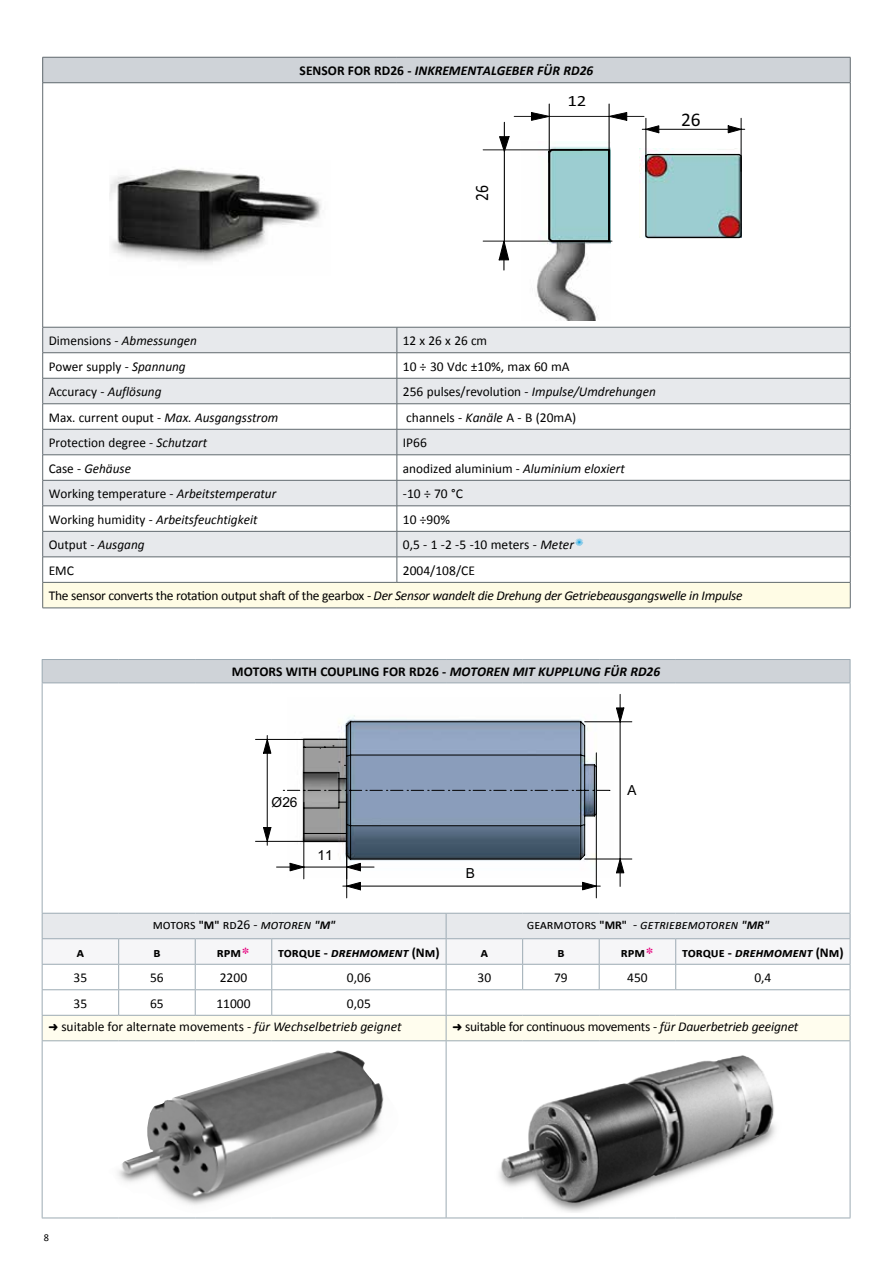
<style>
.page{position:relative;width:893px;height:1263px;background:#fff}
.page>*{position:absolute;margin:0;border:0;box-sizing:border-box;transform-origin:0 0}
.t1{font:19.35px "Calibri";color:#000}
.t2{font:18.9px "Calibri";color:#000;scale:.83 1}
.t3{font:15.75px "Calibri";color:#000;scale:1.2 1}
.t4{font:13.8px "Arial";color:#000}
.t5{font:13.5px/25.5px "Calibri";color:#000}
.t6{font:700 13.5px "Calibri";color:#000}
.t7{font:italic 13.5px "Calibri";color:#000}
.t8{font:italic 700 13.5px "Calibri";color:#000}
.t9{font:10.5px "Calibri";color:#000}
.s1{font-style:normal}
.s2{font-style:italic}
.s3{font-weight:700;font-size:12px}
.s4{font-weight:700;font-style:italic;font-size:12px}
.s5{font-weight:700;font-style:normal;font-size:12px}
.s6{font-family:"MS Gothic";font-size:10.5px}
</style>
<div class="page">
<div style="left:43px;top:57px;width:807px;height:26px;background:#cfd3d8"></div>
<hr style="left:43px;top:57px;width:354px;height:1px;background:#616a6f">
<svg style="left:42px;top:57px;width:1px;height:26px"></svg>
<hr style="left:397px;top:57px;width:453px;height:1px;background:#616a6f">
<svg style="left:850px;top:57px;width:1px;height:26px"></svg>
<hr style="left:43px;top:82px;width:354px;height:1px;background:#616a6f">
<hr style="left:42px;top:83px;width:1px;height:244px;background:#616a6f">
<hr style="left:397px;top:82px;width:453px;height:1px;background:#616a6f">
<hr style="left:850px;top:83px;width:1px;height:244px;background:#616a6f">
<hr style="left:43px;top:608px;width:354px;height:1px;background:#616a6f">
<hr style="left:397px;top:608px;width:453px;height:1px;background:#616a6f">
<svg style="left:42px;top:327px;width:809px;height:281px"></svg>
<img style="left:109px;top:168px;width:212px;height:94px">
<img style="left:536px;top:270px;width:62px;height:50px">
<hr style="left:483px;top:241px;width:129px;height:1px;background:#000">
<hr style="left:609px;top:104px;width:1px;height:51px;background:#000">
<hr style="left:549px;top:104px;width:1px;height:58px;background:#000">
<hr style="left:483px;top:150px;width:99px;height:1px;background:#000">
<svg style="left:499px;top:112px;width:246px;height:158px"></svg>
<div style="left:42px;top:659px;width:808px;height:24px;background:#cfd3d8"></div>
<hr style="left:42px;top:659px;width:77px;height:1px;background:#9caab3">
<svg style="left:42px;top:660px;width:1px;height:22px"></svg>
<hr style="left:119px;top:659px;width:76px;height:1px;background:#9caab3">
<hr style="left:195px;top:659px;width:77px;height:1px;background:#9caab3">
<hr style="left:272px;top:659px;width:174px;height:1px;background:#9caab3">
<hr style="left:446px;top:659px;width:77px;height:1px;background:#9caab3">
<hr style="left:523px;top:659px;width:76px;height:1px;background:#9caab3">
<hr style="left:599px;top:659px;width:77px;height:1px;background:#9caab3">
<hr style="left:676px;top:659px;width:174px;height:1px;background:#9caab3">
<svg style="left:850px;top:660px;width:1px;height:22px"></svg>
<hr style="left:42px;top:682px;width:77px;height:1px;background:#9caab3">
<hr style="left:42px;top:683px;width:1px;height:230px;background:#9caab3">
<hr style="left:119px;top:682px;width:76px;height:1px;background:#9caab3">
<hr style="left:195px;top:682px;width:77px;height:1px;background:#9caab3">
<hr style="left:272px;top:682px;width:174px;height:1px;background:#9caab3">
<hr style="left:446px;top:682px;width:77px;height:1px;background:#9caab3">
<hr style="left:523px;top:682px;width:76px;height:1px;background:#9caab3">
<hr style="left:599px;top:682px;width:77px;height:1px;background:#9caab3">
<hr style="left:676px;top:682px;width:174px;height:1px;background:#9caab3">
<hr style="left:850px;top:683px;width:1px;height:230px;background:#9caab3">
<svg style="left:42px;top:913px;width:809px;height:128px"></svg>
<hr style="left:42px;top:1040px;width:77px;height:1px;background:#9caab3">
<hr style="left:42px;top:1041px;width:1px;height:176px;background:#9caab3">
<hr style="left:119px;top:1040px;width:76px;height:1px;background:#9caab3">
<hr style="left:195px;top:1040px;width:77px;height:1px;background:#9caab3">
<hr style="left:272px;top:1040px;width:174px;height:1px;background:#9caab3">
<hr style="left:446px;top:1040px;width:77px;height:1px;background:#9caab3">
<hr style="left:446px;top:1041px;width:1px;height:176px;background:#9caab3">
<hr style="left:523px;top:1040px;width:76px;height:1px;background:#9caab3">
<hr style="left:599px;top:1040px;width:77px;height:1px;background:#9caab3">
<hr style="left:676px;top:1040px;width:174px;height:1px;background:#9caab3">
<hr style="left:850px;top:1041px;width:1px;height:176px;background:#9caab3">
<hr style="left:42px;top:1217px;width:77px;height:1px;background:#9caab3">
<hr style="left:119px;top:1217px;width:76px;height:1px;background:#9caab3">
<hr style="left:195px;top:1217px;width:77px;height:1px;background:#9caab3">
<hr style="left:272px;top:1217px;width:174px;height:1px;background:#9caab3">
<hr style="left:446px;top:1217px;width:77px;height:1px;background:#9caab3">
<hr style="left:523px;top:1217px;width:76px;height:1px;background:#9caab3">
<hr style="left:599px;top:1217px;width:77px;height:1px;background:#9caab3">
<hr style="left:676px;top:1217px;width:174px;height:1px;background:#9caab3">
<img style="left:289px;top:715px;width:325px;height:162px">
<hr style="left:303px;top:802px;width:1px;height:77px;background:#000">
<hr style="left:304px;top:867px;width:43px;height:1px;background:#000">
<svg style="left:277px;top:863px;width:27px;height:8px"></svg>
<svg style="left:347px;top:863px;width:27px;height:8px"></svg>
<hr style="left:585px;top:858px;width:47px;height:1px;background:#000">
<hr style="left:585px;top:721px;width:47px;height:1px;background:#000">
<hr style="left:620px;top:722px;width:1px;height:137px;background:#000">
<svg style="left:616px;top:858px;width:8px;height:28px"></svg>
<svg style="left:616px;top:694px;width:8px;height:28px"></svg>
<hr style="left:596px;top:753px;width:1px;height:145px;background:#000">
<hr style="left:346px;top:794px;width:1px;height:104px;background:#000">
<hr style="left:360px;top:886px;width:223px;height:1px;background:#000">
<svg style="left:582px;top:882px;width:18px;height:8px"></svg>
<svg style="left:343px;top:882px;width:18px;height:8px"></svg>
<svg style="left:255px;top:721px;width:356px;height:139px"></svg>
<svg style="left:263px;top:827px;width:8px;height:15px"></svg>
<svg style="left:263px;top:739px;width:8px;height:14px"></svg>
<img style="left:499px;top:1055px;width:277px;height:157px">
<img style="left:118px;top:1050px;width:266px;height:155px">
<p class="t8" style="left:300px;top:62px;width:295px"><span class="s1">SENSOR FOR RD26 -</span> INKREMENTALGEBER FÜR RD26</p>
<h2 class="t2" style="left:470px;top:201px;width:21px;rotate:-90deg">26</h2>
<p class="t3" style="left:567px;top:91px;width:17px">12</p>
<h1 class="t1" style="left:681px;top:107px;width:21px">26</h1>
<p class="t7" style="left:49px;top:331px;width:150px"><span class="s1">Dimensions</span> - Abmessungen</p>
<p class="t5" style="left:403px;top:328px;width:86px">12 x 26 x 26 cm</p>
<p class="t5" style="left:49px;top:353px;width:139px">Power supply - <span class="s2">Spannung</span></p>
<p class="t5" style="left:403px;top:353px;width:168px">10 ÷ 30 Vdc ±10%, max 60 mA</p>
<p class="t5" style="left:49px;top:379px;width:114px">Accuracy - <span class="s2">Auflösung</span></p>
<p class="t5" style="left:403px;top:379px;width:254px">256 pulses/revolution - <span class="s2">Impulse/Umdrehungen</span></p>
<p class="t5" style="left:49px;top:404px;width:231px">Max. current ouput - <span class="s2">Max. Ausgangsstrom</span></p>
<p class="t5" style="left:406px;top:404px;width:171px">channels - <span class="s2">Kanäle</span> A - B (20mA)</p>
<p class="t5" style="left:49px;top:430px;width:160px">Protection degree - <span class="s2">Schutzart</span></p>
<p class="t5" style="left:403px;top:430px;width:26px">IP66</p>
<p class="t7" style="left:49px;top:459px;width:84px"><span class="s1">Case -</span> Gehäuse</p>
<p class="t5" style="left:403px;top:455px;width:223px">anodized aluminium - <span class="s2">Aluminium eloxiert</span></p>
<p class="t5" style="left:49px;top:481px;width:229px">Working temperature - <span class="s2">Arbeitstemperatur</span></p>
<p class="t5" style="left:403px;top:481px;width:62px">-10 ÷ 70 °C</p>
<p class="t7" style="left:49px;top:510px;width:210px"><span class="s1">Working humidity -</span> Arbeitsfeuchtigkeit</p>
<p class="t5" style="left:403px;top:506px;width:49px">10 ÷90%</p>
<p class="t5" style="left:49px;top:532px;width:97px">Output - <span class="s2">Ausgang</span></p>
<p class="t5" style="left:403px;top:532px;width:183px">0,5 - 1 -2 -5 -10 meters - <span class="s2">Meter</span><sup>✺</sup></p>
<p class="t5" style="left:49px;top:557px;width:27px">EMC</p>
<p class="t5" style="left:49px;top:557px;width:695px;text-indent:354px">2004/108/CE<br>The sensor converts the rotation output shaft of the gearbox <span class="s2">- Der Sensor wandelt die Drehung der Getriebeausgangswelle in Impulse</span></p>
<p class="t6" style="left:232px;top:662px;width:430px">MOTORS WITH COUPLING FOR RD26 - <span class="s2">MOTOREN MIT KUPPLUNG FÜR RD26</span></p>
<p class="t4" style="left:272px;top:793px;width:28px">Ø26</p>
<p class="t4" style="left:318px;top:846px;width:17px">11</p>
<p class="t4" style="left:466px;top:864px;width:11px">B</p>
<p class="t5" style="left:153px;top:912px;width:184px">motors <span class="s3">"M"</span> rd26 - <span class="s2">motoren</span> <span class="s4">"M"</span></p>
<p class="t7" style="left:527px;top:916px;width:244px"><span class="s1">gearmotors</span> <span class="s5">"MR"</span> <span class="s1">-</span> getriebemotoren <span class="s3">"MR"</span></p>
<p class="t6" style="left:77px;top:943px;width:9px">a</p>
<p class="t6" style="left:153px;top:943px;width:9px">b</p>
<p class="t6" style="left:217px;top:943px;width:35px">rpm<sup>✽</sup></p>
<p class="t6" style="left:278px;top:943px;width:163px">torque - <span class="s2">drehmoment</span> (Nm)</p>
<p class="t6" style="left:481px;top:943px;width:9px">a</p>
<p class="t6" style="left:557px;top:943px;width:9px">b</p>
<p class="t6" style="left:621px;top:943px;width:35px">rpm<sup>✽</sup></p>
<p class="t6" style="left:682px;top:943px;width:163px">torque - <span class="s2">drehmoment</span> (Nm)</p>
<p class="t5" style="left:74px;top:965px;width:15px">35</p>
<p class="t5" style="left:150px;top:965px;width:15px">56</p>
<p class="t5" style="left:220px;top:965px;width:29px">2200</p>
<p class="t5" style="left:347px;top:965px;width:25px">0,06</p>
<p class="t5" style="left:478px;top:965px;width:15px">30</p>
<p class="t5" style="left:554px;top:965px;width:15px">79</p>
<p class="t5" style="left:627px;top:965px;width:22px">450</p>
<p class="t5" style="left:754px;top:965px;width:19px">0,4</p>
<p class="t5" style="left:74px;top:990px;width:15px">35</p>
<p class="t5" style="left:150px;top:990px;width:15px">65</p>
<p class="t5" style="left:216px;top:990px;width:36px">11000</p>
<p class="t5" style="left:48px;top:991px;width:355px;line-height:23.9px;text-indent:299px">0,05<br><span class="s6">➜</span> suitable for alternate movements <span class="s2">- für Wechselbetrieb geignet</span></p>
<p class="t5" style="left:452px;top:1014px;width:348px"><span class="s6">➜</span> suitable for continuous movements - <span class="s2">für Dauerbetrieb geeignet</span></p>
<p class="t9" style="left:44px;top:1231px;width:7px">8</p>
</div>
